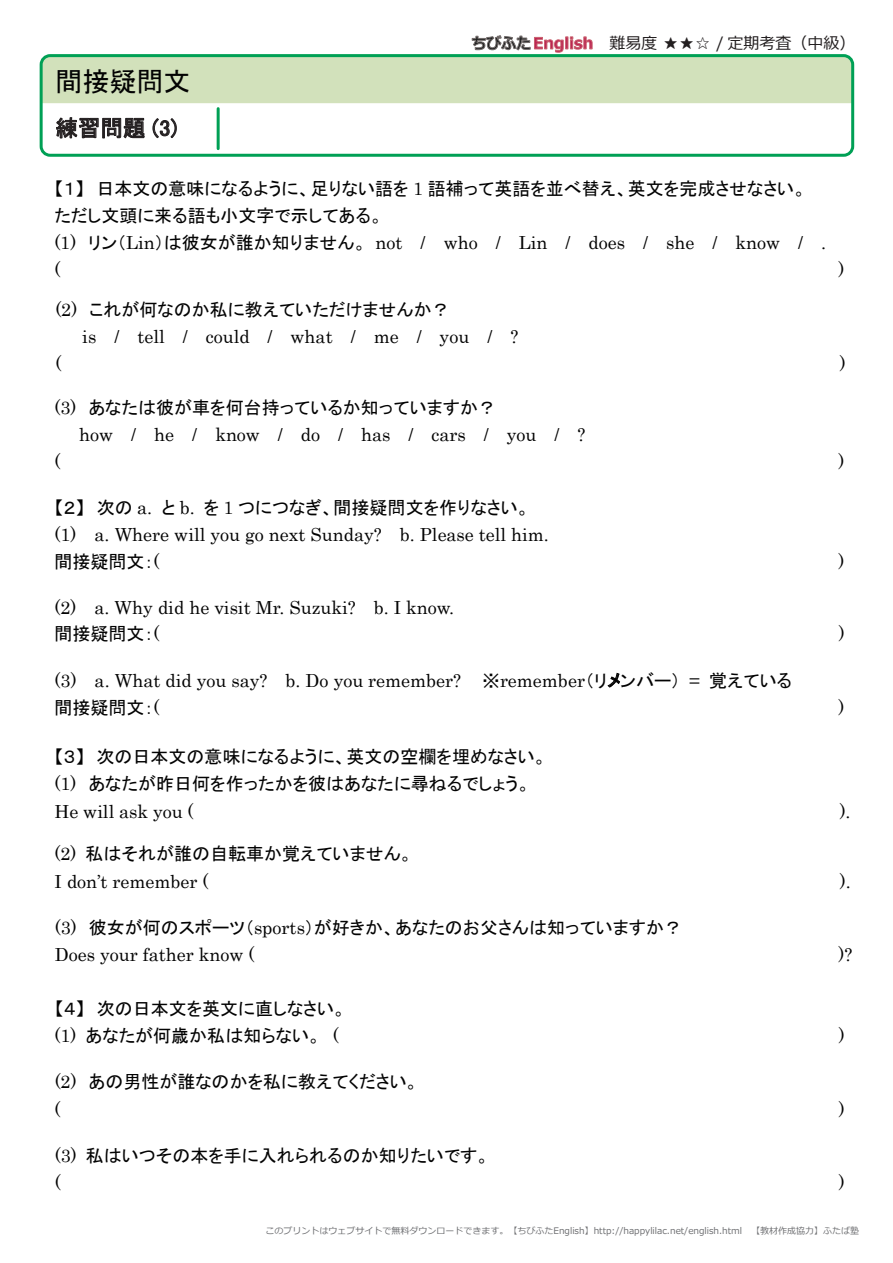
<style>
.page{position:relative;width:893px;height:1263px;background:#fff}
.page>*{position:absolute;margin:0;border:0;box-sizing:border-box;transform-origin:0 0}
.t1{font:27px "MS P Gothic";color:#030303}
.t2{font:22.5px "MS P Gothic";color:#231f20}
.t3{font:18px/27px "MS P Gothic";color:#030303}
.t4{font:18px/27px "Century";color:#030303}
.t5{font:16.05px "Meiryo";color:#231f20}
.t6{font:9px "Meiryo";color:#6c6d70}
.s1{font-family:"Century"}
.s2{font-family:"MS P Gothic"}
</style>
<div class="page">
<div style="left:41px;top:56px;width:812px;height:99px;background:#d2e1bb;border-radius:9px"></div>
<div style="left:40px;top:54px;width:814px;height:103px;border:3px solid #00a055;border-radius:9px"></div>
<svg style="left:41px;top:103px;width:812px;height:52px;background:#f1f6f4"></svg>
<hr style="left:217px;top:109px;width:3px;height:40px;background:#00a055">
<svg style="left:472px;top:35px;width:120px;height:17px"></svg>
<svg style="left:607px;top:673px;width:13px;height:15px"></svg>
<h1 class="t1" style="left:55px;top:67px;width:136px">間接疑問文</h1>
<p class="t2" style="left:55px;top:117px;width:123px">練習問題 (3)</p>
<p class="t5" style="left:609px;top:32px;width:248px">難易度 ★★☆ / 定期考査（中級）</p>
<p class="t3" style="left:54px;top:175px;width:753px">【１】 日本文の意味になるように、足りない語を <span class="s1">1</span> 語補って英語を並べ替え、英文を完成させなさい。ただし文頭に来る語も小文字で示してある。</p>
<p class="t4" style="left:54px;top:227px;width:773px">(1) <span class="s2">リン（</span>Lin<span class="s2">）は彼女が誰か知りません。</span> not / who / Lin / does / she / know / . (</p>
<p class="t4" style="left:839px;top:254px;width:7px">)</p>
<p class="t3" style="left:55px;top:296px;width:396px"><span class="s1">(2)</span> これが何なのか私に教えていただけませんか？</p>
<p class="t4" style="left:82px;top:322px;width:438px">is / tell / could / what / me / you / ?</p>
<p class="t4" style="left:55px;top:348px;width:7px">(</p>
<p class="t4" style="left:840px;top:348px;width:7px">)</p>
<p class="t3" style="left:55px;top:394px;width:443px"><span class="s1">(3)</span> あなたは彼が車を何台持っているか知っていますか？</p>
<p class="t4" style="left:79px;top:419px;width:508px">how / he / know / do / has / cars / you / ?</p>
<p class="t4" style="left:54px;top:446px;width:7px">(</p>
<p class="t4" style="left:839px;top:446px;width:7px">)</p>
<p class="t3" style="left:55px;top:494px;width:477px">【２】 次の <span class="s1">a.</span> と <span class="s1">b.</span> を <span class="s1">1</span> つにつなぎ、間接疑問文を作りなさい。</p>
<p class="t4" style="left:55px;top:520px;width:496px">(1) a. Where will you go next Sunday? b. Please tell him.</p>
<p class="t3" style="left:54px;top:548px;width:107px">間接疑問文：<span class="s1">(</span></p>
<p class="t4" style="left:838px;top:547px;width:7px">)</p>
<p class="t4" style="left:54px;top:592px;width:401px">(2) a. Why did he visit Mr. Suzuki? b. I know.</p>
<p class="t3" style="left:55px;top:620px;width:107px">間接疑問文：<span class="s1">(</span></p>
<p class="t4" style="left:839px;top:619px;width:7px">)</p>
<p class="t4" style="left:55px;top:665px;width:739px">(3) a. What did you say? b. Do you remember? <span class="s2">※</span>remember<span class="s2">（リメンバー）</span> = <span class="s2">覚えている</span></p>
<p class="t3" style="left:54px;top:694px;width:107px">間接疑問文：<span class="s1">(</span></p>
<p class="t4" style="left:838px;top:692px;width:7px">)</p>
<p class="t3" style="left:55px;top:743px;width:494px">【３】 次の日本文の意味になるように、英文の空欄を埋めなさい。<span class="s1">(1)</span> あなたが昨日何を作ったかを彼はあなたに尋ねるでしょう。</p>
<p class="t4" style="left:54px;top:796px;width:140px">He will ask you (</p>
<p class="t4" style="left:840px;top:796px;width:12px">).</p>
<p class="t3" style="left:55px;top:840px;width:360px"><span class="s1">(2)</span> 私はそれが誰の自転車か覚えていません。</p>
<p class="t4" style="left:55px;top:866px;width:155px">I don’t remember (</p>
<p class="t4" style="left:840px;top:866px;width:12px">).</p>
<p class="t3" style="left:55px;top:914px;width:629px"><span class="s1">(3)</span> 彼女が何のスポーツ（<span class="s1">sports</span>）が好きか、あなたのお父さんは知っていますか？</p>
<p class="t4" style="left:55px;top:940px;width:201px">Does your father know (</p>
<p class="t4" style="left:838px;top:940px;width:15px">)?</p>
<p class="t3" style="left:55px;top:995px;width:293px">【４】 次の日本文を英文に直しなさい。<span class="s1">(1)</span> あなたが何歳か私は知らない。 <span class="s1">(</span></p>
<p class="t4" style="left:839px;top:1020px;width:7px">)</p>
<p class="t3" style="left:55px;top:1068px;width:365px"><span class="s1">(2)</span> あの男性が誰なのかを私に教えてください。</p>
<p class="t4" style="left:55px;top:1094px;width:7px">(</p>
<p class="t4" style="left:839px;top:1094px;width:7px">)</p>
<p class="t3" style="left:55px;top:1142px;width:436px"><span class="s1">(3)</span> 私はいつその本を手に入れられるのか知りたいです。</p>
<p class="t4" style="left:55px;top:1167px;width:7px">(</p>
<p class="t4" style="left:839px;top:1167px;width:7px">)</p>
<p class="t6" style="left:265px;top:1224px;width:595px">このプリントはウェブサイトで無料ダウンロードできます。【ちびふたEnglish】http://happylilac.net/english.html　【教材作成協力】ふたば塾</p>
</div>
